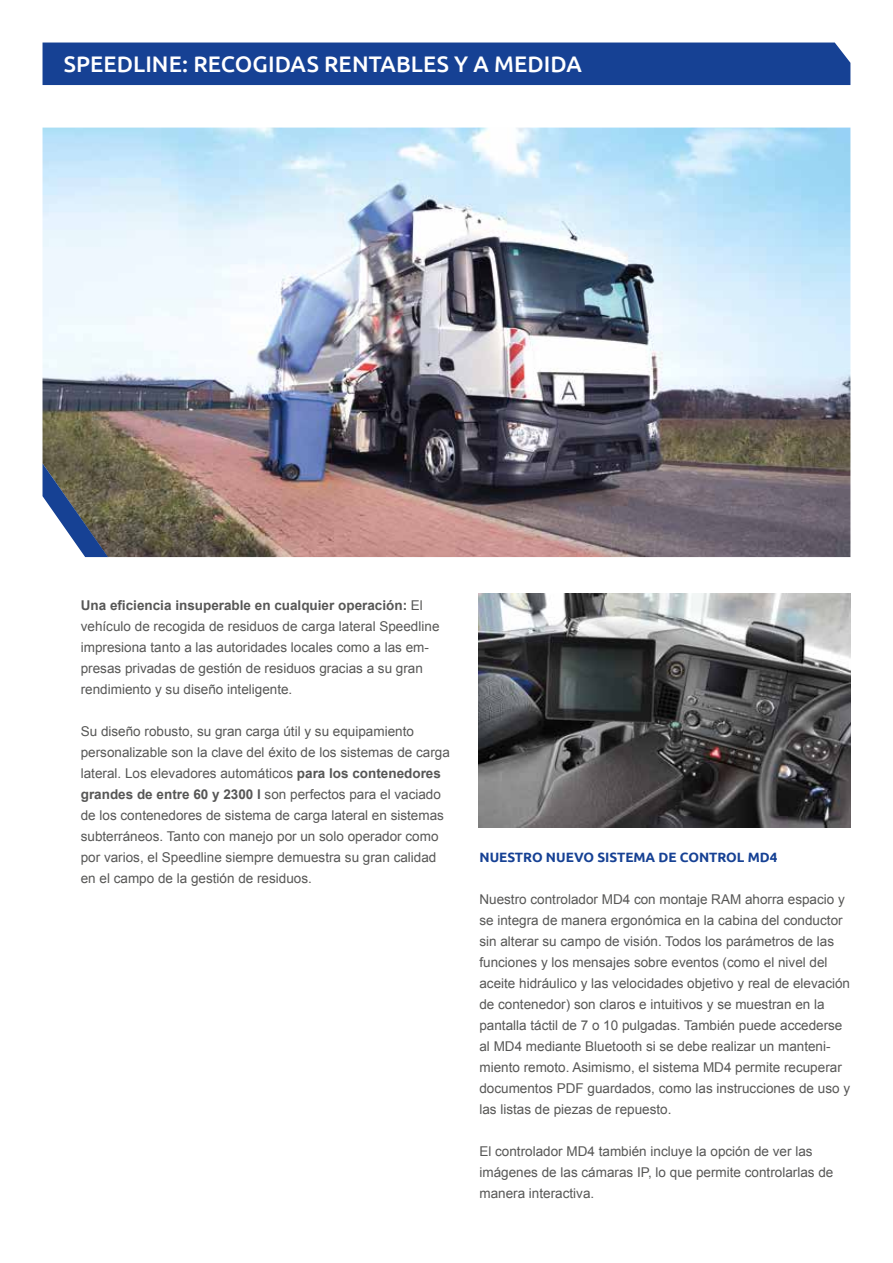
<style>
.page{position:relative;width:893px;height:1263px;background:#fff}
.page>*{position:absolute;margin:0;border:0;box-sizing:border-box;transform-origin:0 0}
.t1{font:500 22.5px "Ubuntu";letter-spacing:.005em;color:#fff}
.t2{font:13.5px/21px "Arial";color:#575756}
.t3{font:700 13.5px "Ubuntu";color:#164194}
.s1{font-weight:700}
</style>
<div class="page">
<img style="left:478px;top:593px;width:372px;height:234px">
<div style="left:43px;top:43px;width:807px;height:42px;background:#164194"></div>
<img style="left:43px;top:128px;width:807px;height:429px">
<svg style="left:42px;top:463px;width:66px;height:94px"></svg>
<h1 class="t1" style="left:64px;top:50px;width:519px">SPEEDLINE: RECOGIDAS RENTABLES Y A MEDIDA</h1>
<p class="t2" style="left:81px;top:594px;width:360px"><span class="s1">Una eficiencia insuperable en cualquier operación:</span> El vehículo de recogida de residuos de carga lateral Speedline impresiona tanto a las autoridades locales como a las em&shy;presas privadas de gestión de residuos gracias a su gran rendimiento y su diseño inteligente.</p>
<p class="t2" style="left:81px;top:720px;width:371px">Su diseño robusto, su gran carga útil y su equipamiento personalizable son la clave del éxito de los sistemas de carga lateral. Los elevadores automáticos <span class="s1">para los contenedores grandes de entre 60 y 2300 l</span> son perfectos para el vaciado de los contenedores de sistema de carga lateral en sistemas subterráneos. Tanto con manejo por un solo operador como por varios, el Speedline siempre demuestra su gran calidad en el campo de la gestión de residuos.</p>
<p class="t3" style="left:479px;top:849px;width:300px">NUESTRO NUEVO SISTEMA DE CONTROL MD4</p>
<p class="t2" style="left:479px;top:888px;width:372px">Nuestro controlador MD4 con montaje RAM ahorra espacio y se integra de manera ergonómica en la cabina del conductor sin alterar su campo de visión. Todos los parámetros de las funciones y los mensajes sobre eventos (como el nivel del aceite hidráulico y las velocidades objetivo y real de elevación de contenedor) son claros e intuitivos y se muestran en la pantalla táctil de 7 o 10 pulgadas. También puede accederse al MD4 mediante Bluetooth si se debe realizar un manteni&shy;miento remoto. Asimismo, el sistema MD4 permite recuperar documentos PDF guardados, como las instrucciones de uso y las listas de piezas de repuesto.</p>
<p class="t2" style="left:479px;top:1141px;width:355px">El controlador MD4 también incluye la opción de ver las imágenes de las cámaras IP, lo que permite controlarlas de manera interactiva.</p>
</div>
